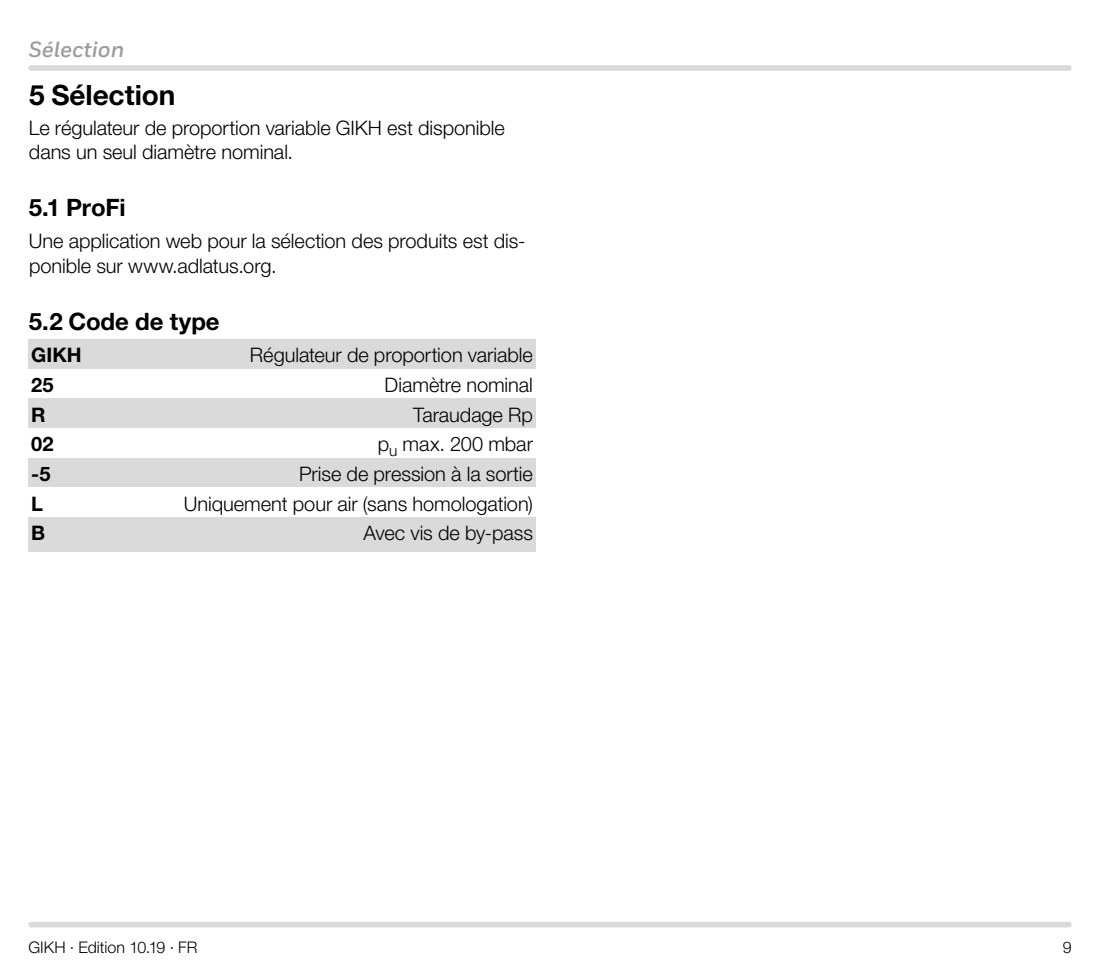
<style>
.page{position:relative;width:1100px;height:970px;background:#fff}
.page>*{position:absolute;margin:0;border:0;box-sizing:border-box;transform-origin:0 0}
.t1{font:700 28px "Helvetica Neue LT Pro";letter-spacing:-.005em;color:#000}
.t2{font:700 24px "Helvetica Neue LT Pro";letter-spacing:-.005em;color:#000}
.t3{font:italic 700 22px "Honeywell Sans";color:#9d9d9c}
.t4{font:300 20px/24px "Helvetica Neue LT Pro";letter-spacing:-.005em;color:#000}
.t5{font:700 20px "Helvetica Neue LT Pro";letter-spacing:.005em;color:#000}
.t6{font:300 16px "Helvetica Neue LT Pro";color:#000}
</style>
<div class="page">
<div style="left:31px;top:921px;width:1038px;height:6px;background:#dadada"></div>
<div style="left:31px;top:65px;width:1038px;height:6px;background:#dadada"></div>
<div style="left:28px;top:339px;width:508px;height:34px;background:#dadada"></div>
<div style="left:28px;top:369px;width:508px;height:34px;background:#fff"></div>
<div style="left:28px;top:399px;width:508px;height:34px;background:#dadada"></div>
<div style="left:28px;top:428px;width:508px;height:34px;background:#fff"></div>
<div style="left:28px;top:458px;width:508px;height:34px;background:#dadada"></div>
<div style="left:28px;top:488px;width:508px;height:34px;background:#fff"></div>
<div style="left:28px;top:517px;width:508px;height:34px;background:#dadada"></div>
<p class="t3" style="left:28px;top:36px;width:98px">Sélection</p>
<h1 class="t1" style="left:29px;top:78px;width:148px">5 Sélection</h1>
<p class="t4" style="left:29px;top:115px;width:477px">Le régulateur de proportion variable GIKH est disponible dans un seul diamètre nominal.</p>
<p class="t2" style="left:29px;top:192px;width:98px">5.1 ProFi</p>
<p class="t4" style="left:29px;top:229px;width:498px">Une application web pour la sélection des produits est dis&shy;ponible sur www.adlatus.org.</p>
<p class="t2" style="left:29px;top:306px;width:192px">5.2 Code de type</p>
<p class="t5" style="left:31px;top:343px;width:52px">GIKH</p>
<p class="t4" style="left:250px;top:342px;width:284px">Régulateur de proportion variable</p>
<p class="t5" style="left:31px;top:372px;width:24px">25</p>
<p class="t4" style="left:385px;top:372px;width:150px">Diamètre nominal</p>
<p class="t5" style="left:31px;top:402px;width:16px">R</p>
<p class="t4" style="left:413px;top:402px;width:121px">Taraudage Rp</p>
<p class="t5" style="left:31px;top:431px;width:24px">02</p>
<p class="t4" style="left:378px;top:431px;width:157px">p<sub>u</sub> max. 200 mbar</p>
<p class="t5" style="left:31px;top:461px;width:21px">-5</p>
<p class="t4" style="left:299px;top:461px;width:235px">Prise de pression à la sortie</p>
<p class="t5" style="left:31px;top:491px;width:13px">L</p>
<p class="t4" style="left:184px;top:491px;width:351px">Uniquement pour air (sans homologation)</p>
<p class="t5" style="left:31px;top:520px;width:16px">B</p>
<p class="t4" style="left:363px;top:520px;width:171px">Avec vis de by-pass</p>
<p class="t6" style="left:28px;top:937px;width:171px">GIKH · Edition 10.19 · FR</p>
<p class="t6" style="left:1063px;top:937px;width:10px">9</p>
</div>
